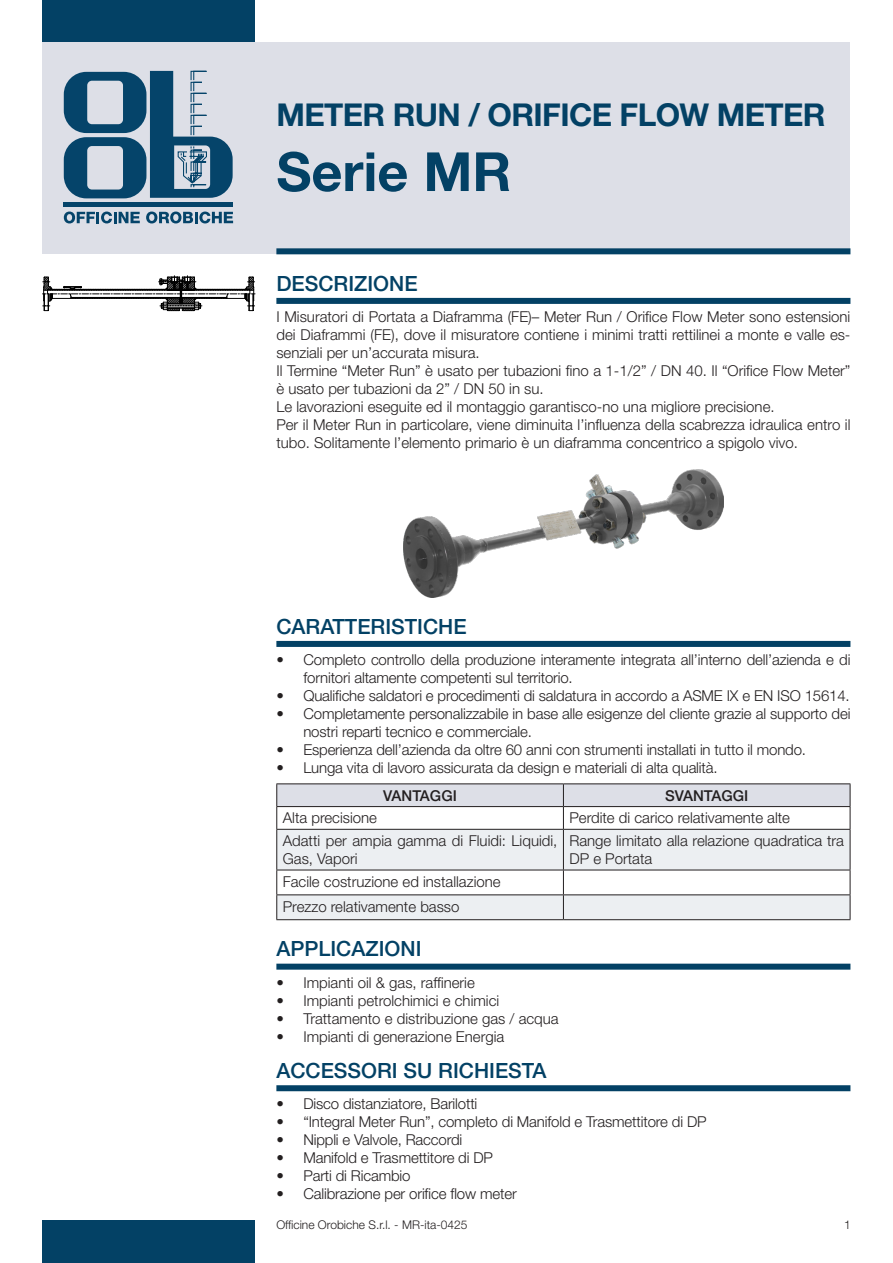
<style>
.page{position:relative;width:893px;height:1263px;background:#fff}
.page>*{position:absolute;margin:0;border:0;box-sizing:border-box;transform-origin:0 0}
.t1{font:700 54px "Helvetica Neue LT Pro";color:#034165}
.t2{font:700 31.5px "Helvetica Neue LT Pro";letter-spacing:-.02em;color:#034165}
.t3{font:500 21px "Helvetica Neue LT Pro";color:#034165}
.t4{font:300 15px/18px "Helvetica Neue LT Pro";color:#231f20}
.t5{font:500 15px "Helvetica Neue LT Pro";color:#231f20}
.t6{font:300 12px "Helvetica Neue LT Pro";color:#231f20}
</style>
<div class="page">
<div style="left:43px;top:0;width:212px;height:43px;background:#034165"></div>
<div style="left:43px;top:1220px;width:212px;height:43px;background:#034165"></div>
<div style="left:43px;top:43px;width:807px;height:211px;background:#dddfe7"></div>
<div style="left:276px;top:248px;width:574px;height:6px;background:#034165"></div>
<svg style="left:64px;top:212px;width:76px;height:11px"></svg>
<svg style="left:146px;top:212px;width:87px;height:11px"></svg>
<svg style="left:64px;top:70px;width:169px;height:128px"></svg>
<div style="left:64px;top:202px;width:169px;height:5px;background:#05446a"></div>
<div style="left:276px;top:298px;width:574px;height:6px;background:#034165"></div>
<div style="left:276px;top:641px;width:574px;height:6px;background:#034165"></div>
<div style="left:276px;top:964px;width:574px;height:6px;background:#034165"></div>
<svg style="left:277px;top:830px;width:573px;height:89px;fill:#eceff2"></svg>
<hr style="left:276px;top:783px;width:287px;height:1px;background:#231f20">
<hr style="left:563px;top:783px;width:287px;height:1px;background:#231f20">
<svg style="left:276px;top:784px;width:575px;height:45px"></svg>
<hr style="left:276px;top:829px;width:287px;height:1px;background:#231f20">
<hr style="left:276px;top:830px;width:1px;height:40px;background:#231f20">
<hr style="left:563px;top:829px;width:287px;height:1px;background:#231f20">
<hr style="left:563px;top:830px;width:1px;height:40px;background:#231f20">
<hr style="left:850px;top:830px;width:1px;height:40px;background:#231f20">
<hr style="left:276px;top:870px;width:287px;height:1px;background:#231f20">
<hr style="left:563px;top:870px;width:287px;height:1px;background:#231f20">
<hr style="left:276px;top:894px;width:287px;height:1px;background:#231f20">
<svg style="left:276px;top:870px;width:1px;height:49px"></svg>
<hr style="left:563px;top:894px;width:287px;height:1px;background:#231f20">
<svg style="left:563px;top:870px;width:1px;height:49px"></svg>
<svg style="left:850px;top:870px;width:1px;height:49px"></svg>
<hr style="left:276px;top:919px;width:287px;height:1px;background:#231f20">
<hr style="left:563px;top:919px;width:287px;height:1px;background:#231f20">
<div style="left:276px;top:1085px;width:574px;height:6px;background:#034165"></div>
<svg style="left:43px;top:276px;width:212px;height:35px"></svg>
<img style="left:404px;top:469px;width:319px;height:128px">
<p class="t2" style="left:276px;top:95px;width:551px">METER RUN / ORIFICE FLOW METER</p>
<p class="t1" style="left:276px;top:138px;width:236px">Serie MR</p>
<p class="t3" style="left:276px;top:271px;width:143px">DESCRIZIONE</p>
<p class="t4" style="left:276px;top:307px;width:576px;text-align:justify">I Misuratori di Portata a Diaframma (FE)– Meter Run / Orifice Flow Meter sono estensioni dei Diaframmi (FE), dove il misuratore contiene i minimi tratti rettilinei a monte e valle es&shy;senziali per un’accurata misura.</p>
<p class="t4" style="left:276px;top:361px;width:576px">Il Termine “Meter Run” è usato per tubazioni fino a 1-1/2” / DN 40. Il “Orifice Flow Meter” è usato per tubazioni da 2” / DN 50 in su.</p>
<p class="t4" style="left:276px;top:397px;width:500px">Le lavorazioni eseguite ed il montaggio garantisco-no una migliore precisione.</p>
<p class="t4" style="left:276px;top:415px;width:576px">Per il Meter Run in particolare, viene diminuita l’influenza della scabrezza idraulica entro il tubo. Solitamente l’elemento primario è un diaframma concentrico a spigolo vivo.</p>
<p class="t3" style="left:276px;top:613px;width:192px">CARATTERISTICHE</p>
<p class="t4" style="left:303px;top:650px;width:549px;text-indent:-27px">• Completo controllo della produzione interamente integrata all’interno dell’azienda e di fornitori altamente competenti sul territorio.</p>
<p class="t4" style="left:276px;top:686px;width:575px">• Qualifiche saldatori e procedimenti di saldatura in accordo a ASME IX e EN ISO 15614.</p>
<p class="t4" style="left:303px;top:704px;width:549px;text-indent:-27px">• Completamente personalizzabile in base alle esigenze del cliente grazie al supporto dei nostri reparti tecnico e commerciale.</p>
<p class="t4" style="left:276px;top:740px;width:531px">• Esperienza dell’azienda da oltre 60 anni con strumenti installati in tutto il mondo.</p>
<p class="t4" style="left:276px;top:758px;width:443px">• Lunga vita di lavoro assicurata da design e materiali di alta qualità.</p>
<p class="t5" style="left:383px;top:786px;width:75px">VANTAGGI</p>
<p class="t5" style="left:665px;top:786px;width:85px">SVANTAGGI</p>
<p class="t4" style="left:283px;top:809px;width:96px">Alta precisione</p>
<p class="t4" style="left:569px;top:809px;width:222px">Perdite di carico relativamente alte</p>
<p class="t4" style="left:283px;top:831px;width:276px">Adatti per ampia gamma di Fluidi: Liquidi,<br>Gas, Vapori</p>
<p class="t4" style="left:569px;top:831px;width:276px">Range limitato alla relazione quadratica tra<br>DP e Portata</p>
<p class="t4" style="left:283px;top:872px;width:219px">Facile costruzione ed installazione</p>
<p class="t4" style="left:283px;top:897px;width:178px">Prezzo relativamente basso</p>
<p class="t3" style="left:276px;top:936px;width:147px">APPLICAZIONI</p>
<p class="t4" style="left:276px;top:973px;width:200px">• Impianti oil &amp; gas, raffinerie</p>
<p class="t4" style="left:276px;top:991px;width:224px">• Impianti petrolchimici e chimici</p>
<p class="t4" style="left:276px;top:1009px;width:284px">• Trattamento e distribuzione gas / acqua</p>
<p class="t4" style="left:276px;top:1027px;width:229px">• Impianti di generazione Energia</p>
<p class="t3" style="left:276px;top:1058px;width:271px">ACCESSORI SU RICHIESTA</p>
<p class="t4" style="left:276px;top:1094px;width:203px">• Disco distanziatore, Barilotti</p>
<p class="t4" style="left:276px;top:1112px;width:432px">• “Integral Meter Run”, completo di Manifold e Trasmettitore di DP</p>
<p class="t4" style="left:276px;top:1130px;width:187px">• Nippli e Valvole, Raccordi</p>
<p class="t4" style="left:276px;top:1148px;width:218px">• Manifold e Trasmettitore di DP</p>
<p class="t4" style="left:276px;top:1166px;width:136px">• Parti di Ricambio</p>
<p class="t4" style="left:276px;top:1184px;width:242px">• Calibrazione per orifice flow meter</p>
<p class="t6" style="left:276px;top:1217px;width:193px">Officine Orobiche S.r.l. - MR-ita-0425</p>
<p class="t6" style="left:844px;top:1217px;width:8px">1</p>
</div>
